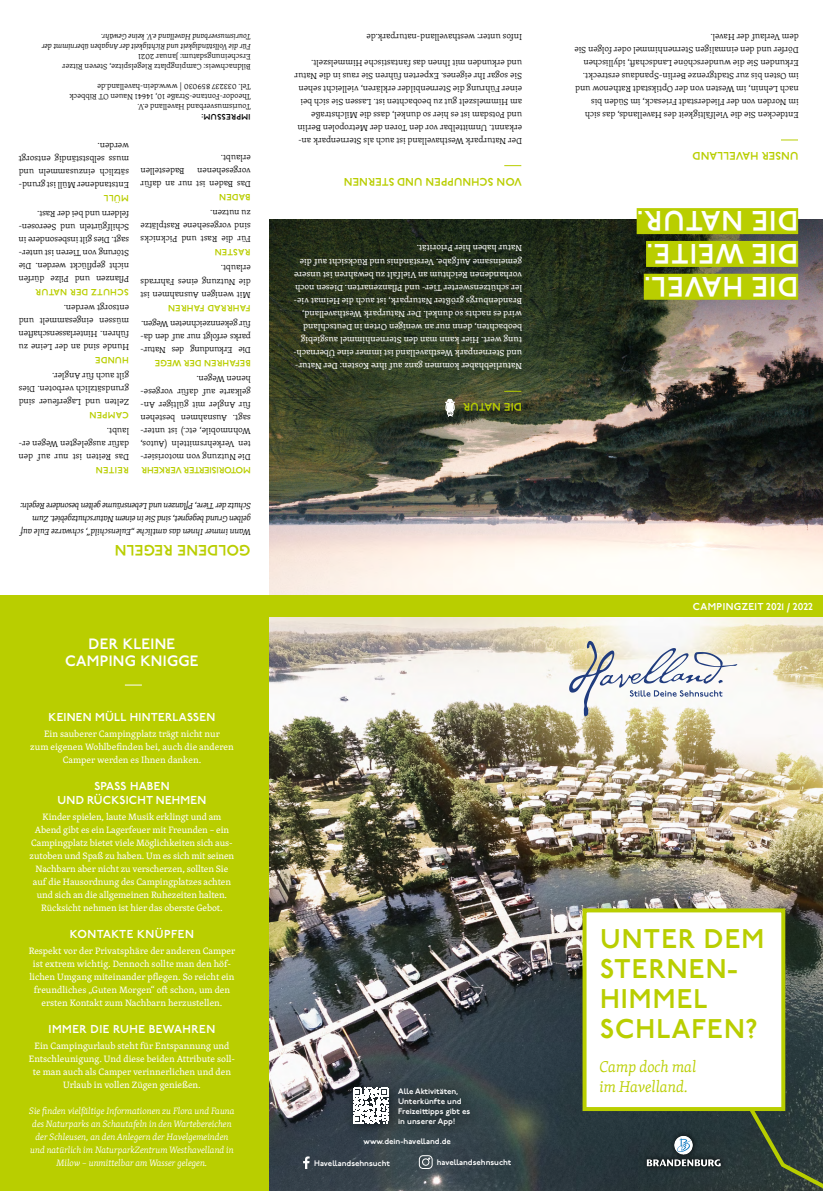
<style>
.page{position:relative;width:823px;height:1191px;background:#fff}
.page>*{position:absolute;margin:0;border:0;box-sizing:border-box;transform-origin:0 0}
.t1{font:600 28px/32.8px "P22 Underground";letter-spacing:.04em;color:#fff}
.t2{font:600 27px/30px "P22 Underground";letter-spacing:.04em;color:#b9ce00}
.t3{font:italic 300 16px/20px "Skolar Latin";color:#b9ce00}
.t4{font:15px/17px "P22 Underground Dm S";letter-spacing:.02em;color:#fff;text-align:center}
.t5{font:15px "P22 Underground Dm S";letter-spacing:.02em;color:#b9ce00}
.t6{font:11.5px/14px "P22 Underground Dm S";letter-spacing:.02em;color:#fff;text-align:center}
.t7{font:600 11.5px "P22 Underground";letter-spacing:.04em;color:#fff}
.t8{font:11px "P22 Underground Dm S";letter-spacing:.02em;color:#b9ce00}
.t9{font:600 10px "P22 Underground";letter-spacing:.04em;color:#fff}
.t10{font:9.5px/13px "Skolar Latin";color:#fff;text-align:center}
.t11{font:italic 300 9.5px/13px "Skolar Latin";color:#fff;text-align:center}
.t12{font:300 9px/13px "Skolar Latin";color:#000;text-align:justify}
.t13{font:9px/13px "Skolar Latin";color:#fff}
.t14{font:italic 300 9px/13px "Skolar Latin";letter-spacing:-.02em;color:#000}
.t15{font:600 9px "P22 Underground";letter-spacing:.04em;color:#b9ce00}
.t16{font:9px "P22 Underground Dm S";letter-spacing:-.01em;color:#b9ce00}
.t17{font:9px "P22 Underground Dm S";letter-spacing:.02em;color:#b9ce00}
.t18{font:300 8px/10px "Skolar Latin";color:#000}
.t19{font:600 8px/10px "P22 Underground";color:#fff}
.t20{font:italic 300 8px/10px "Skolar Latin";color:#000}
.t21{font:600 8px "P22 Underground";letter-spacing:.04em;color:#000}
</style>
<div class="page">
<div style="left:0;top:595px;width:269px;height:596px;background:#b9ce00"></div>
<img style="left:269px;top:617px;width:553px;height:574px">
<img style="left:269px;top:219px;width:553px;height:376px">
<svg style="left:569px;top:641px;width:167px;height:75px"></svg>
<div style="left:640px;top:1129px;width:86px;height:43px;background:#000;opacity:.75"></div>
<img style="left:640px;top:1131px;width:86px;height:35px">
<div style="left:582px;top:908px;width:202px;height:203px;background:#fff;border:4px solid #b9ce00"></div>
<div style="left:268px;top:595px;width:554px;height:22px;background:#b9ce00"></div>
<svg style="left:303px;top:1156px;width:6px;height:13px"></svg>
<svg style="left:418px;top:1154px;width:15px;height:15px"></svg>
<svg style="left:342px;top:1077px;width:141px;height:62px;background:#354146"></svg>
<svg style="left:353px;top:1087px;width:35px;height:36px"></svg>
<svg style="left:745px;top:1103px;width:77px;height:88px;background:#3d4c39"></svg>
<svg style="left:781px;top:139px;width:16px;height:1px"></svg>
<div style="left:643px;top:274px;width:154px;height:26px;background:#b9ce00"></div>
<div style="left:645px;top:241px;width:152px;height:26px;background:#b9ce00"></div>
<div style="left:636px;top:208px;width:161px;height:26px;background:#b9ce00"></div>
<svg style="left:504px;top:165px;width:17px;height:1px"></svg>
<svg style="left:125px;top:684px;width:17px;height:1px"></svg>
<svg style="left:504px;top:391px;width:17px;height:1px"></svg>
<svg style="left:445px;top:399px;width:9px;height:18px"></svg>
<p class="t20" style="left:251px;top:52px;width:210px;rotate:-180deg">Für die Vollständigkeit und Richtigkeit der Angaben übernimmt der<br>Tourismusverband Havelland e.V. keine Gewähr.</p>
<p class="t18" style="left:251px;top:71px;width:190px;rotate:-180deg">Bildnachweis: Campingplatz Riegelspitze, Steven Ritzer<br>Erscheinungsdatum: Januar 2021</p>
<p class="t18" style="left:251px;top:111px;width:183px;rotate:-180deg">Tourismusverband Havelland e.V.<br>Theodor-Fontane-Straße 10, 14641 Nauen OT Ribbeck<br>Tel. 033237 859030 | www.dein-havelland.de</p>
<p class="t12" style="left:129px;top:191px;width:112px;rotate:-180deg">Entstandener Müll ist grund&shy;sätzlich einzusammeln und muss selbstständig entsorgt werden.</p>
<p class="t15" style="left:129px;top:203px;width:26px;rotate:-180deg">MÜLL</p>
<p class="t12" style="left:129px;top:285px;width:112px;rotate:-180deg">Pflanzen und Pilze dürfen nicht gepflückt werden. Die Störung von Tieren ist unter&shy;sagt. Dies gilt insbesondere in Schilfgürteln und Seerosen&shy;feldern und bei der Rast.</p>
<p class="t15" style="left:129px;top:297px;width:95px;rotate:-180deg">SCHUTZ DER NATUR</p>
<p class="t12" style="left:129px;top:353px;width:112px;rotate:-180deg">Hunde sind an der Leine zu führen. Hinterlassenschaften müssen eingesammelt und entsorgt werden.</p>
<p class="t15" style="left:129px;top:365px;width:35px;rotate:-180deg">HUNDE</p>
<p class="t12" style="left:129px;top:408px;width:112px;rotate:-180deg">Zelten und Lagerfeuer sind grundsätzlich verboten. Dies gilt auch für Angler.</p>
<p class="t15" style="left:129px;top:420px;width:41px;rotate:-180deg">CAMPEN</p>
<p class="t12" style="left:129px;top:463px;width:112px;rotate:-180deg">Das Reiten ist nur auf den dafür ausgelegten Wegen er&shy;laubt.</p>
<p class="t15" style="left:129px;top:475px;width:34px;rotate:-180deg">REITEN</p>
<p class="t21" style="left:250px;top:121px;width:51px;rotate:-180deg">IMPRESSUM:</p>
<p class="t12" style="left:251px;top:165px;width:32px;rotate:-180deg">erlaubt.</p>
<p class="t12" style="left:251px;top:191px;width:112px;rotate:-180deg">Das Baden ist nur an dafür vorgesehenen</p>
<p class="t12" style="left:184px;top:178px;width:46px;rotate:-180deg">Badestellen</p>
<p class="t15" style="left:250px;top:203px;width:33px;rotate:-180deg">BADEN</p>
<p class="t12" style="left:251px;top:246px;width:112px;rotate:-180deg">Für die Rast und Picknicks sind vorgesehene Rastplätze zu nutzen.</p>
<p class="t15" style="left:250px;top:258px;width:37px;rotate:-180deg">RASTEN</p>
<p class="t12" style="left:251px;top:301px;width:112px;rotate:-180deg">Mit wenigen Ausnahmen ist die Nutzung eines Fahrrads erlaubt.</p>
<p class="t15" style="left:250px;top:313px;width:84px;rotate:-180deg">FAHRRAD FAHREN</p>
<p class="t12" style="left:251px;top:356px;width:112px;rotate:-180deg">Die Erkundung des Natur&shy;parks erfolgt nur auf den da&shy;für gekennzeichneten Wegen.</p>
<p class="t17" style="left:250px;top:368px;width:97px;rotate:-180deg">BEFAHREN DER WEGE</p>
<p class="t12" style="left:251px;top:463px;width:112px;rotate:-180deg">Die Nutzung von motorisier&shy;ten Verkehrsmitteln (Autos, Wohnmobile, etc.) ist unter&shy;sagt. Ausnahmen bestehen für Angler mit gültiger An&shy;gelkarte auf dafür vorgese&shy;henen Wegen.</p>
<p class="t16" style="left:250px;top:474px;width:111px;rotate:-180deg">MOTORISIERTER VERKEHR</p>
<p class="t14" style="left:251px;top:539px;width:232px;rotate:-180deg">Wann immer Ihnen das amtliche „Eulenschild“, schwarze Eule auf gelben Grund begegnet, sind Sie in einem Naturschutzgebiet. Zum<br>Schutz der Tiere, Pflanzen und Lebensräume gelten besondere Regeln:</p>
<h3 class="t5" style="left:250px;top:559px;width:137px;rotate:-180deg">GOLDENE REGELN</h3>
<h3 class="t4" style="left:65px;top:636px;width:135px">DER KLEINE<br>CAMPING KNIGGE</h3>
<p class="t6" style="left:49px;top:710px;width:168px">KEINEN MÜLL HINTERLASSEN</p>
<p class="t10" style="left:30px;top:727px;width:205px">Ein sauberer Campingplatz trägt nicht nur<br>zum eigenen Wohlbefinden bei, auch die anderen<br>Camper werden es Ihnen danken.</p>
<p class="t6" style="left:57px;top:779px;width:150px">SPASS HABEN<br>UND RÜCKSICHT NEHMEN</p>
<p class="t10" style="left:30px;top:810px;width:206px">Kinder spielen, laute Musik erklingt und am Abend gibt es ein Lagerfeuer mit Freunden – ein Campingplatz bietet viele Möglichkeiten sich aus&shy;zutoben und Spaß zu haben. Um es sich mit seinen Nachbarn aber nicht zu verscherzen, sollten Sie auf die Hausordnung des Campingplatzes achten und sich an die allgemeinen Ruhezeiten halten.<br>Rücksicht nehmen ist hier das oberste Gebot.</p>
<p class="t7" style="left:70px;top:927px;width:125px">KONTAKTE KNÜPFEN</p>
<p class="t10" style="left:29px;top:944px;width:208px">Respekt vor der Privatsphäre der anderen Camper ist extrem wichtig. Dennoch sollte man den höf&shy;lichen Umgang miteinander pflegen. So reicht ein freundliches „Guten Morgen“ oft schon, um den ersten Kontakt zum Nachbarn herzustellen.</p>
<p class="t7" style="left:49px;top:1022px;width:168px">IMMER DIE RUHE BEWAHREN</p>
<p class="t10" style="left:29px;top:1039px;width:208px">Ein Campingurlaub steht für Entspannung und Entschleunigung. Und diese beiden Attribute soll&shy;te man auch als Camper verinnerlichen und den Urlaub in vollen Zügen genießen.</p>
<p class="t11" style="left:29px;top:1104px;width:207px">Sie finden vielfältige Informationen zu Flora und Fauna des Naturparks an Schautafeln in den Wartebereichen der Schleusen, an den Anlegern der Havelgemeinden und natürlich im NaturparkZentrum Westhavelland in Milow – unmittelbar am Wasser gelegen.</p>
<p class="t12" style="left:521px;top:43px;width:157px;rotate:-180deg">Infos unter: westhavelland-naturpark.de</p>
<p class="t12" style="left:521px;top:147px;width:229px;text-align:left;rotate:-180deg">Der Naturpark Westhavelland ist auch als Sternenpark an&shy;erkannt. Unmittelbar vor den Toren der Metropolen Berlin und Potsdam ist es hier so dunkel, dass die Milchstraße<br>am Himmelszelt gut zu beobachten ist. Lassen Sie sich bei einer Führung die Sternenbilder erklären, vielleicht sehen Sie sogar Ihr eigenes. Experten führen Sie raus in die Natur und erkunden mit Ihnen das fantastische Himmelszelt.</p>
<p class="t8" style="left:521px;top:188px;width:179px;rotate:-180deg">VON SCHNUPPEN UND STERNEN</p>
<p class="t13" style="left:521px;top:372px;width:230px;rotate:-180deg">Naturliebhaber kommen ganz auf ihre Kosten: Der Natur&shy;und Sternenpark Westhavelland ist immer eine Übernach&shy;tung wert. Hier kann man den Sternenhimmel ausgiebig beobachten, denn nur an wenigen Orten in Deutschland wird es nachts so dunkel. Der Naturpark Westhavelland, Brandenburgs größter Naturpark, ist auch die Heimat vie&shy;ler schützenswerter Tier- und Pflanzenarten. Diesen noch vorhandenen Reichtum an Vielfalt zu bewahren ist unsere gemeinsame Aufgabe. Verständnis und Rücksicht auf die Natur haben hier Priorität.</p>
<p class="t8" style="left:521px;top:412px;width:60px;rotate:-180deg">DIE NATUR</p>
<p class="t19" style="left:398px;top:1086px;width:74px">Alle Aktivitäten,<br>Unterkünfte und<br>Freizeittipps gibt es in unserer App!</p>
<p class="t19" style="left:363px;top:1136px;width:89px">www.dein-havelland.de</p>
<p class="t19" style="left:314px;top:1158px;width:77px">Havellandsehnsucht</p>
<p class="t19" style="left:436px;top:1157px;width:76px">havellandsehnsucht</p>
<p class="t12" style="left:798px;top:121px;width:225px;text-align:left;rotate:-180deg">Entdecken Sie die Vielfältigkeit des Havellands, das sich im Norden von der Fliederstadt Friesack, im Süden bis nach Lehnin, im Westen von der Optikstadt Rathenow und im Osten bis zur Stadtgrenze Berlin-Spandaus erstreckt.<br>Erkunden Sie die wunderschöne Landschaft, idyllischen Dörfer und den einmaligen Sternenhimmel oder folgen Sie dem Verlauf der Havel.</p>
<p class="t8" style="left:798px;top:162px;width:107px;rotate:-180deg">UNSER HAVELLAND</p>
<h1 class="t1" style="left:797px;top:302px;width:163px;rotate:-180deg">DIE HAVEL.<br>DIE WEITE.<br>DIE NATUR.</h1>
<p class="t9" style="left:692px;top:601px;width:121px">CAMPINGZEIT 2021 / 2022</p>
<h2 class="t2" style="left:599px;top:925px;width:166px">UNTER DEM<br>STERNEN-<br>HIMMEL<br>SCHLAFEN?</h2>
<h3 class="t3" style="left:599px;top:1055px;width:98px">Camp doch mal im Havelland.</h3>
</div>
